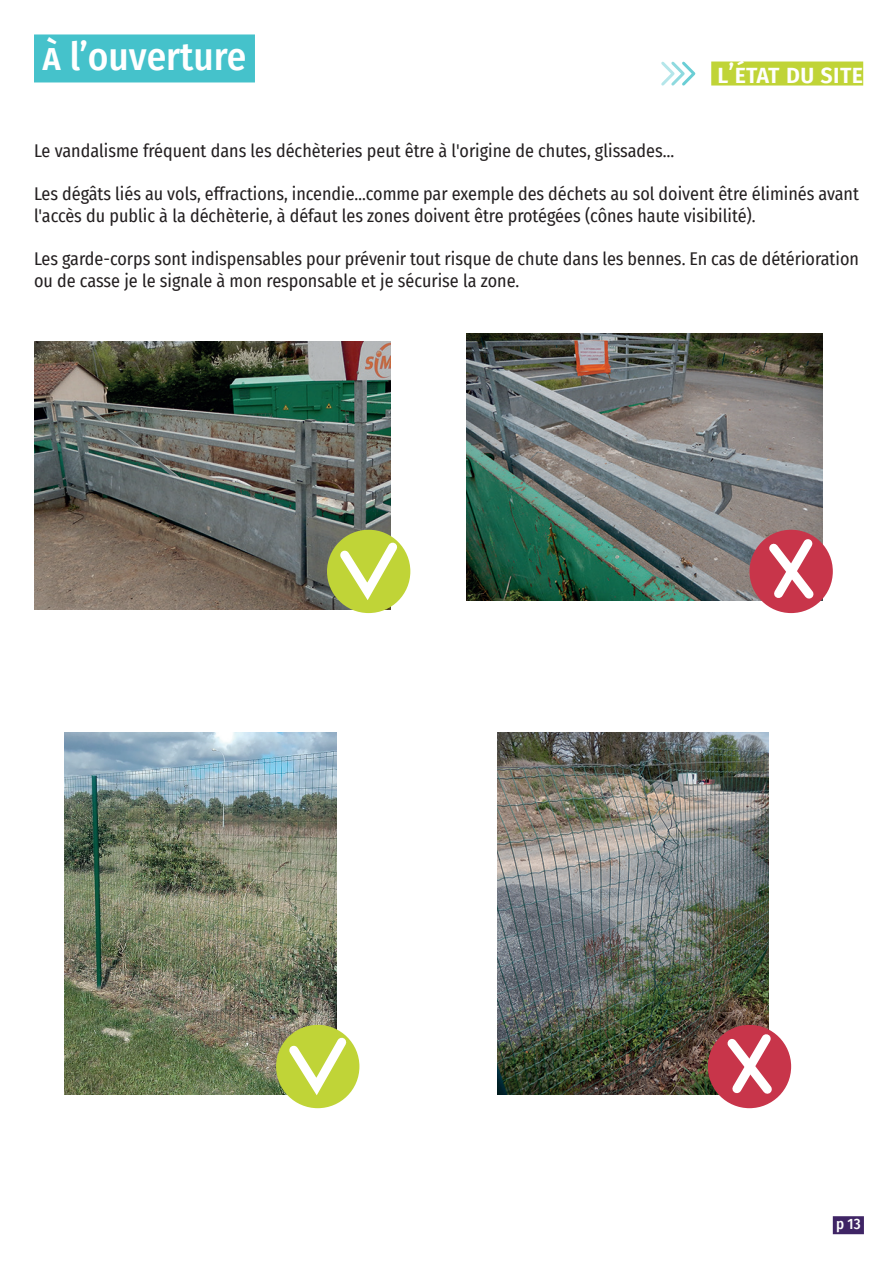
<style>
.page{position:relative;width:893px;height:1263px;background:#fff}
.page>*{position:absolute;margin:0;border:0;box-sizing:border-box;transform-origin:0 0}
.t1{font:500 39px "Fira Sans Condensed";color:#fff}
.t2{font:500 27px "Fira Sans Condensed";letter-spacing:.02em;color:#fff}
.t3{font:18px/21.6px "Fira Sans Condensed";color:#231f20}
.t4{font:500 15px "Fira Sans Condensed";color:#fff}
</style>
<div class="page">
<div style="left:833px;top:1216px;width:31px;height:18px;background:#3f2565"></div>
<img style="left:497px;top:732px;width:271px;height:362px">
<img style="left:65px;top:732px;width:271px;height:362px">
<div style="left:34px;top:34px;width:221px;height:48px;background:#45c2cb"></div>
<img style="left:466px;top:333px;width:357px;height:267px">
<img style="left:34px;top:342px;width:356px;height:267px">
<svg style="left:661px;top:61px;width:35px;height:25px"></svg>
<div style="left:711px;top:62px;width:152px;height:24px;background:#c0d437"></div>
<div style="left:327px;top:530px;width:83px;height:83px;background:#c0d437;border-radius:50%"></div>
<svg style="left:332px;top:535px;width:73px;height:74px"></svg>
<div style="left:276px;top:1025px;width:83px;height:83px;background:#c0d437;border-radius:50%"></div>
<svg style="left:281px;top:1030px;width:73px;height:74px"></svg>
<div style="left:749px;top:530px;width:84px;height:83px;background:#c8354a;border-radius:50%"></div>
<svg style="left:761px;top:531px;width:61px;height:76px"></svg>
<div style="left:708px;top:1025px;width:83px;height:83px;background:#c8354a;border-radius:50%"></div>
<svg style="left:719px;top:1026px;width:61px;height:76px"></svg>
<h1 class="t1" style="left:43px;top:26px;width:205px">À l’ouverture</h1>
<h2 class="t2" style="left:717px;top:52px;width:147px">l’état du site</h2>
<p class="t3" style="left:34px;top:140px;width:642px">Le vandalisme fréquent dans les déchèteries peut être à l'origine de chutes, glissades…</p>
<p class="t3" style="left:34px;top:183px;width:826px">Les dégâts liés au vols, effractions, incendie…comme par exemple des déchets au sol doivent être éliminés avant l'accès du public à la déchèterie, à défaut les zones doivent être protégées (cônes haute visibilité).</p>
<p class="t3" style="left:34px;top:248px;width:826px">Les garde-corps sont indispensables pour prévenir tout risque de chute dans les bennes. En cas de détérioration ou de casse je le signale à mon responsable et je sécurise la zone.</p>
<p class="t4" style="left:836px;top:1212px;width:26px">p 13</p>
</div>
